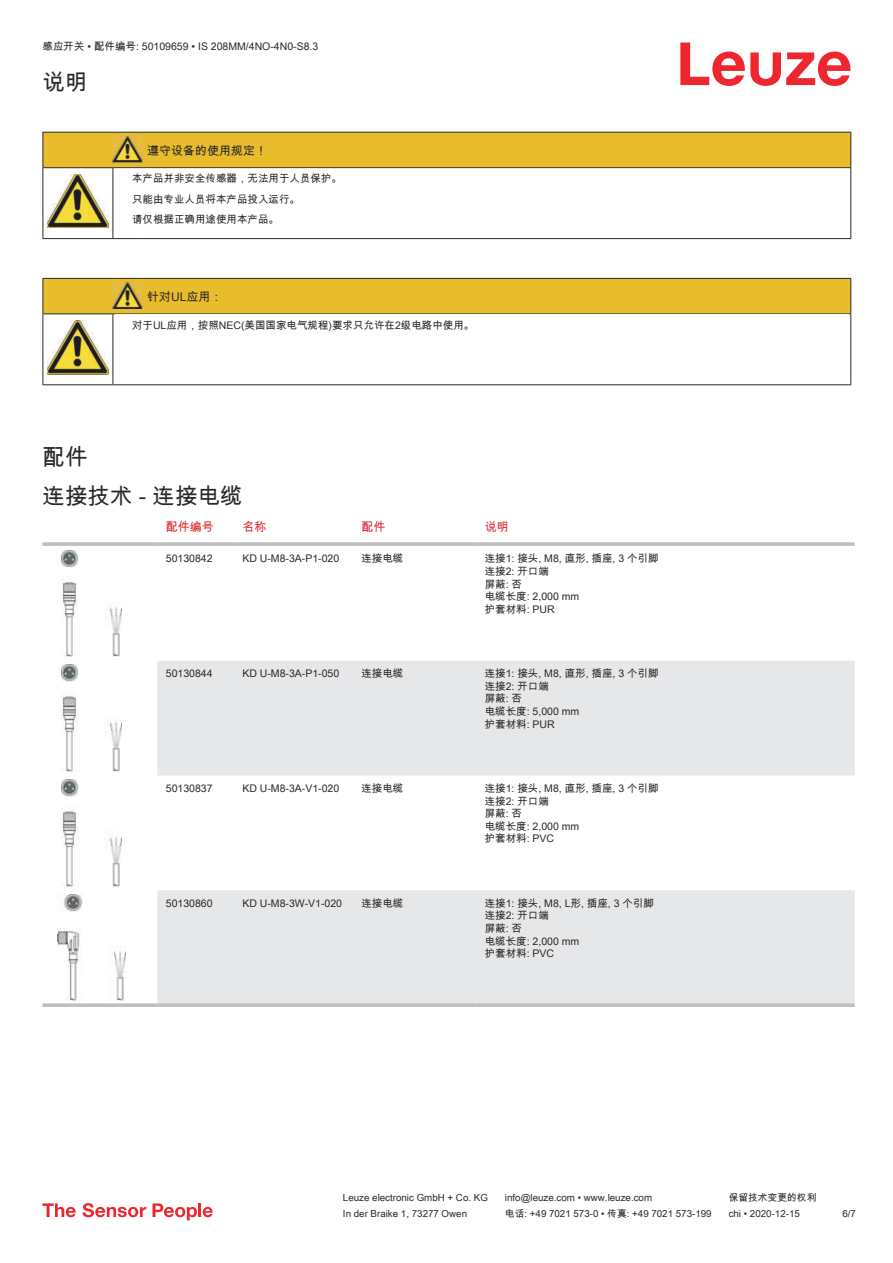
<style>
.page{position:relative;width:893px;height:1263px;background:#fff}
.page>*{position:absolute;margin:0;border:0;box-sizing:border-box;transform-origin:0 0}
.t1{font:22.5px/38.7px "Arial Unicode MS";color:#2b292a}
.t2{font:12px "Arial Unicode MS";color:#2b292a}
.t3{font:12px "Arial Unicode MS";color:#db2a30}
.t4{font:10.5px/12.6px "Arial Unicode MS";color:#2b292a}
.t5{font:9.75px "Arial Unicode MS";color:#2b292a}
</style>
<div class="page">
<svg style="left:680px;top:43px;width:170px;height:43px"></svg>
<svg style="left:157px;top:661px;width:698px;height:342px;fill:#e6e7e9"></svg>
<svg style="left:43px;top:542px;width:114px;height:4px"></svg>
<svg style="left:157px;top:542px;width:77px;height:4px"></svg>
<svg style="left:234px;top:542px;width:119px;height:4px"></svg>
<svg style="left:353px;top:542px;width:123px;height:4px"></svg>
<svg style="left:476px;top:542px;width:379px;height:4px;background:#c3c5c7"></svg>
<svg style="left:43px;top:1003px;width:114px;height:4px"></svg>
<svg style="left:157px;top:1003px;width:77px;height:4px"></svg>
<svg style="left:234px;top:1003px;width:119px;height:4px"></svg>
<svg style="left:353px;top:1003px;width:123px;height:4px"></svg>
<svg style="left:476px;top:1003px;width:379px;height:4px;background:#c1c3c5"></svg>
<img style="left:61px;top:550px;width:61px;height:106px">
<img style="left:61px;top:665px;width:61px;height:106px">
<img style="left:61px;top:780px;width:61px;height:106px">
<img style="left:57px;top:894px;width:68px;height:107px">
<svg style="left:43px;top:1203px;width:33px;height:14px"></svg>
<svg style="left:83px;top:1203px;width:63px;height:14px"></svg>
<svg style="left:153px;top:1203px;width:44px;height:17px"></svg>
<hr style="left:198px;top:1203px;width:3px;height:14px;background:#ed272d">
<svg style="left:203px;top:1207px;width:10px;height:10px"></svg>
<hr style="left:43px;top:238px;width:70px;height:1px;background:#2b292a">
<hr style="left:113px;top:238px;width:30px;height:1px;background:#2b292a">
<hr style="left:143px;top:238px;width:708px;height:1px;background:#2b292a">
<svg style="left:43px;top:132px;width:808px;height:106px"></svg>
<div style="left:44px;top:279px;width:806px;height:34px;background:#e8bc2a"></div>
<hr style="left:43px;top:278px;width:70px;height:1px;background:#2b292a">
<hr style="left:43px;top:279px;width:1px;height:34px;background:#2b292a">
<hr style="left:43px;top:313px;width:70px;height:1px;background:#2b292a">
<hr style="left:113px;top:278px;width:30px;height:1px;background:#2b292a">
<hr style="left:113px;top:313px;width:30px;height:1px;background:#2b292a">
<hr style="left:143px;top:278px;width:708px;height:1px;background:#2b292a">
<hr style="left:850px;top:279px;width:1px;height:34px;background:#2b292a">
<hr style="left:143px;top:313px;width:708px;height:1px;background:#2b292a">
<hr style="left:43px;top:314px;width:1px;height:66px;background:#2b292a">
<hr style="left:113px;top:314px;width:1px;height:66px;background:#2b292a">
<hr style="left:850px;top:314px;width:1px;height:66px;background:#2b292a">
<hr style="left:43px;top:384px;width:70px;height:1px;background:#2b292a">
<hr style="left:113px;top:384px;width:30px;height:1px;background:#2b292a">
<hr style="left:143px;top:384px;width:708px;height:1px;background:#2b292a">
<img style="left:113px;top:283px;width:30px;height:26px">
<img style="left:47px;top:320px;width:61px;height:54px">
<p class="t4" style="left:43px;top:40px;width:277px">感应开关 • 配件编号: 50109659 • IS 208MM/4NO-4N0-S8.3</p>
<h1 class="t1" style="left:43px;top:62px;width:46px">说明</h1>
<p class="t2" style="left:147px;top:142px;width:121px">遵守设备的使用规定！</p>
<p class="t4" style="left:132px;top:168px;width:211px;line-height:20.2px">本产品并非安全传感器，无法用于人员保护。只能由专业人员将本产品投入运行。<br>请仅根据正确用途使用本产品。</p>
<p class="t2" style="left:147px;top:288px;width:77px">针对UL应用：</p>
<p class="t4" style="left:132px;top:318px;width:344px">对于UL应用，按照NEC(美国国家电气规程)要求只允许在2级电路中使用。</p>
<h1 class="t1" style="left:43px;top:437px;width:202px">配件<br>连接技术 - 连接电缆</h1>
<p class="t3" style="left:166px;top:518px;width:49px">配件编号</p>
<p class="t3" style="left:242px;top:518px;width:25px">名称</p>
<p class="t3" style="left:361px;top:518px;width:25px">配件</p>
<p class="t3" style="left:485px;top:518px;width:25px">说明</p>
<p class="t4" style="left:166px;top:552px;width:48px">50130842</p>
<p class="t4" style="left:242px;top:552px;width:98px">KD U-M8-3A-P1-020</p>
<p class="t4" style="left:361px;top:552px;width:43px">连接电缆</p>
<p class="t4" style="left:485px;top:552px;width:175px">连接1: 接头, M8, 直形, 插座, 3 个引脚连接2: 开口端<br>屏蔽: 否<br>电缆长度: 2,000 mm<br>护套材料: PUR</p>
<p class="t4" style="left:166px;top:667px;width:48px">50130844</p>
<p class="t4" style="left:242px;top:667px;width:98px">KD U-M8-3A-P1-050</p>
<p class="t4" style="left:361px;top:667px;width:43px">连接电缆</p>
<p class="t4" style="left:485px;top:667px;width:175px">连接1: 接头, M8, 直形, 插座, 3 个引脚连接2: 开口端<br>屏蔽: 否<br>电缆长度: 5,000 mm<br>护套材料: PUR</p>
<p class="t4" style="left:166px;top:782px;width:48px">50130837</p>
<p class="t4" style="left:242px;top:782px;width:98px">KD U-M8-3A-V1-020</p>
<p class="t4" style="left:361px;top:782px;width:43px">连接电缆</p>
<p class="t4" style="left:485px;top:782px;width:175px">连接1: 接头, M8, 直形, 插座, 3 个引脚连接2: 开口端<br>屏蔽: 否<br>电缆长度: 2,000 mm<br>护套材料: PVC</p>
<p class="t4" style="left:166px;top:896px;width:48px">50130860</p>
<p class="t4" style="left:242px;top:896px;width:101px">KD U-M8-3W-V1-020</p>
<p class="t4" style="left:361px;top:896px;width:43px">连接电缆</p>
<p class="t4" style="left:485px;top:896px;width:171px">连接1: 接头, M8, L形, 插座, 3 个引脚连接2: 开口端<br>屏蔽: 否<br>电缆长度: 2,000 mm<br>护套材料: PVC</p>
<p class="t5" style="left:343px;top:1191px;width:146px">Leuze electronic GmbH + Co. KG</p>
<p class="t5" style="left:505px;top:1191px;width:149px">info@leuze.com • www.leuze.com</p>
<p class="t5" style="left:729px;top:1191px;width:89px">保留技术变更的权利</p>
<p class="t5" style="left:343px;top:1206px;width:126px">In der Braike 1, 73277 Owen</p>
<p class="t5" style="left:505px;top:1206px;width:208px">电话: +49 7021 573-0 • 传真: +49 7021 573-199</p>
<p class="t5" style="left:729px;top:1206px;width:73px">chi • 2020-12-15</p>
<p class="t5" style="left:842px;top:1206px;width:15px">6 /7</p>
</div>
